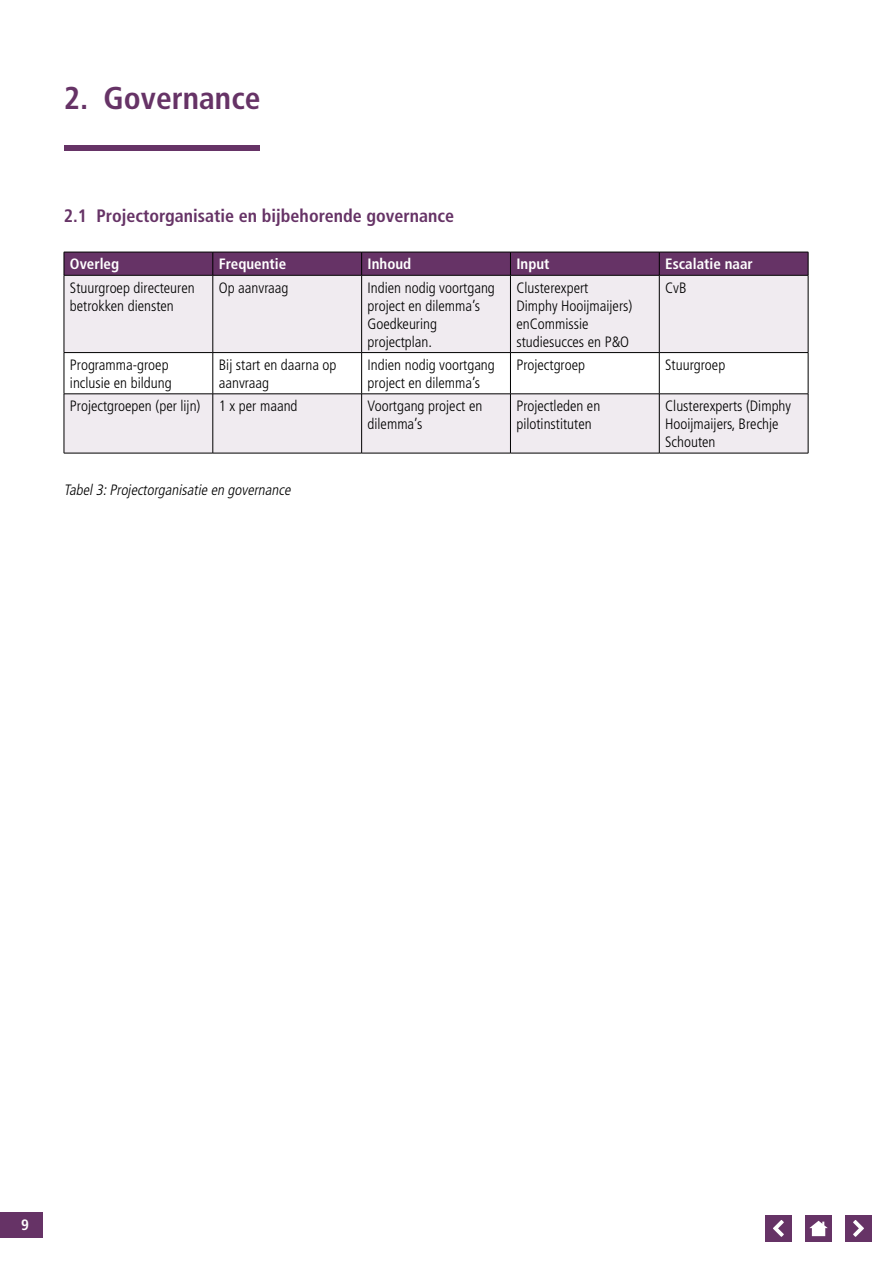
<style>
.page{position:relative;width:893px;height:1263px;background:#fff}
.page>*{position:absolute;margin:0;border:0;box-sizing:border-box;transform-origin:0 0}
.t1{font:700 31.5px "Fontys Frutiger Cn";color:#636}
.t2{font:700 18px "Fontys Frutiger Cn";color:#636}
.t3{font:300 15px/18px "Fontys Frutiger Cn";color:#000}
.t4{font:700 15px "Fontys Frutiger Cn";color:#fff}
.t5{font:italic 300 15px "Fontys Frutiger Cn";color:#000}
</style>
<div class="page">
<svg style="left:65px;top:276px;width:743px;height:177px;fill:#f0ebf0"></svg>
<svg style="left:64px;top:252px;width:745px;height:23px;background:#623162"></svg>
<hr style="left:64px;top:275px;width:149px;height:1px;background:#000">
<hr style="left:64px;top:275px;width:1px;height:77px;background:#000">
<hr style="left:213px;top:275px;width:149px;height:1px;background:#000">
<hr style="left:213px;top:275px;width:1px;height:77px;background:#000">
<hr style="left:362px;top:275px;width:148px;height:1px;background:#000">
<hr style="left:361px;top:275px;width:1px;height:77px;background:#000">
<hr style="left:510px;top:275px;width:149px;height:1px;background:#000">
<hr style="left:510px;top:275px;width:1px;height:77px;background:#000">
<hr style="left:659px;top:275px;width:149px;height:1px;background:#000">
<hr style="left:659px;top:275px;width:1px;height:77px;background:#000">
<hr style="left:808px;top:275px;width:1px;height:77px;background:#000">
<hr style="left:64px;top:352px;width:149px;height:1px;background:#000">
<hr style="left:64px;top:353px;width:1px;height:41px;background:#000">
<hr style="left:213px;top:352px;width:149px;height:1px;background:#000">
<hr style="left:213px;top:353px;width:1px;height:41px;background:#000">
<hr style="left:362px;top:352px;width:148px;height:1px;background:#000">
<hr style="left:361px;top:353px;width:1px;height:41px;background:#000">
<hr style="left:510px;top:352px;width:149px;height:1px;background:#000">
<hr style="left:510px;top:353px;width:1px;height:41px;background:#000">
<hr style="left:659px;top:352px;width:149px;height:1px;background:#000">
<hr style="left:659px;top:353px;width:1px;height:41px;background:#000">
<hr style="left:808px;top:353px;width:1px;height:41px;background:#000">
<hr style="left:64px;top:394px;width:149px;height:1px;background:#000">
<hr style="left:64px;top:394px;width:1px;height:59px;background:#000">
<hr style="left:213px;top:394px;width:149px;height:1px;background:#000">
<hr style="left:213px;top:394px;width:1px;height:59px;background:#000">
<hr style="left:362px;top:394px;width:148px;height:1px;background:#000">
<hr style="left:361px;top:394px;width:1px;height:59px;background:#000">
<hr style="left:510px;top:394px;width:149px;height:1px;background:#000">
<hr style="left:510px;top:394px;width:1px;height:59px;background:#000">
<hr style="left:659px;top:394px;width:149px;height:1px;background:#000">
<hr style="left:659px;top:394px;width:1px;height:59px;background:#000">
<hr style="left:808px;top:394px;width:1px;height:59px;background:#000">
<hr style="left:64px;top:453px;width:149px;height:1px;background:#000">
<hr style="left:213px;top:453px;width:149px;height:1px;background:#000">
<hr style="left:362px;top:453px;width:148px;height:1px;background:#000">
<hr style="left:510px;top:453px;width:149px;height:1px;background:#000">
<hr style="left:659px;top:453px;width:149px;height:1px;background:#000">
<div style="left:64px;top:145px;width:195px;height:6px;background:#636"></div>
<div style="left:0;top:1212px;width:43px;height:25px;background:#636"></div>
<div style="left:845px;top:1215px;width:27px;height:27px;background:#636"></div>
<svg style="left:853px;top:1220px;width:11px;height:17px"></svg>
<div style="left:765px;top:1215px;width:27px;height:27px;background:#636"></div>
<svg style="left:773px;top:1220px;width:11px;height:17px"></svg>
<div style="left:805px;top:1215px;width:27px;height:27px;background:#636"></div>
<svg style="left:809px;top:1221px;width:19px;height:15px"></svg>
<h1 class="t1" style="left:64px;top:79px;width:198px">2. Governance</h1>
<p class="t2" style="left:64px;top:205px;width:392px">2.1 Projectorganisatie en bijbehorende governance</p>
<p class="t4" style="left:70px;top:255px;width:51px">Overleg</p>
<p class="t4" style="left:219px;top:255px;width:69px">Frequentie</p>
<p class="t4" style="left:368px;top:255px;width:45px">Inhoud</p>
<p class="t4" style="left:516px;top:255px;width:35px">Input</p>
<p class="t4" style="left:665px;top:255px;width:89px">Escalatie naar</p>
<p class="t3" style="left:70px;top:279px;width:126px">Stuurgroep directeuren betrokken diensten</p>
<p class="t3" style="left:219px;top:279px;width:71px">Op aanvraag</p>
<p class="t3" style="left:368px;top:279px;width:129px">Indien nodig voortgang project en dilemma’s<br>Goedkeuring projectplan.</p>
<p class="t3" style="left:516px;top:279px;width:117px">Clusterexpert<br>Dimphy Hooijmaijers) enCommissie studiesucces en P&amp;O</p>
<p class="t3" style="left:665px;top:279px;width:23px">CvB</p>
<p class="t3" style="left:70px;top:356px;width:103px">Programma-groep inclusie en bildung</p>
<p class="t3" style="left:219px;top:356px;width:119px">Bij start en daarna op aanvraag</p>
<p class="t3" style="left:368px;top:356px;width:129px">Indien nodig voortgang project en dilemma’s</p>
<p class="t3" style="left:516px;top:356px;width:70px">Projectgroep</p>
<p class="t3" style="left:665px;top:356px;width:62px">Stuurgroep</p>
<p class="t3" style="left:70px;top:397px;width:229px">Projectgroepen (per lijn) 1 x per maand</p>
<p class="t3" style="left:368px;top:397px;width:116px">Voortgang project en dilemma’s</p>
<p class="t3" style="left:516px;top:397px;width:85px">Projectleden en pilotinstituten</p>
<p class="t3" style="left:665px;top:397px;width:127px">Clusterexperts (Dimphy<br>Hooijmaijers, Brechje<br>Schouten</p>
<p class="t5" style="left:64px;top:482px;width:231px">Tabel3:Projectorganisatie en governance</p>
<p class="t4" style="left:21px;top:1215px;width:9px">9</p>
</div>
